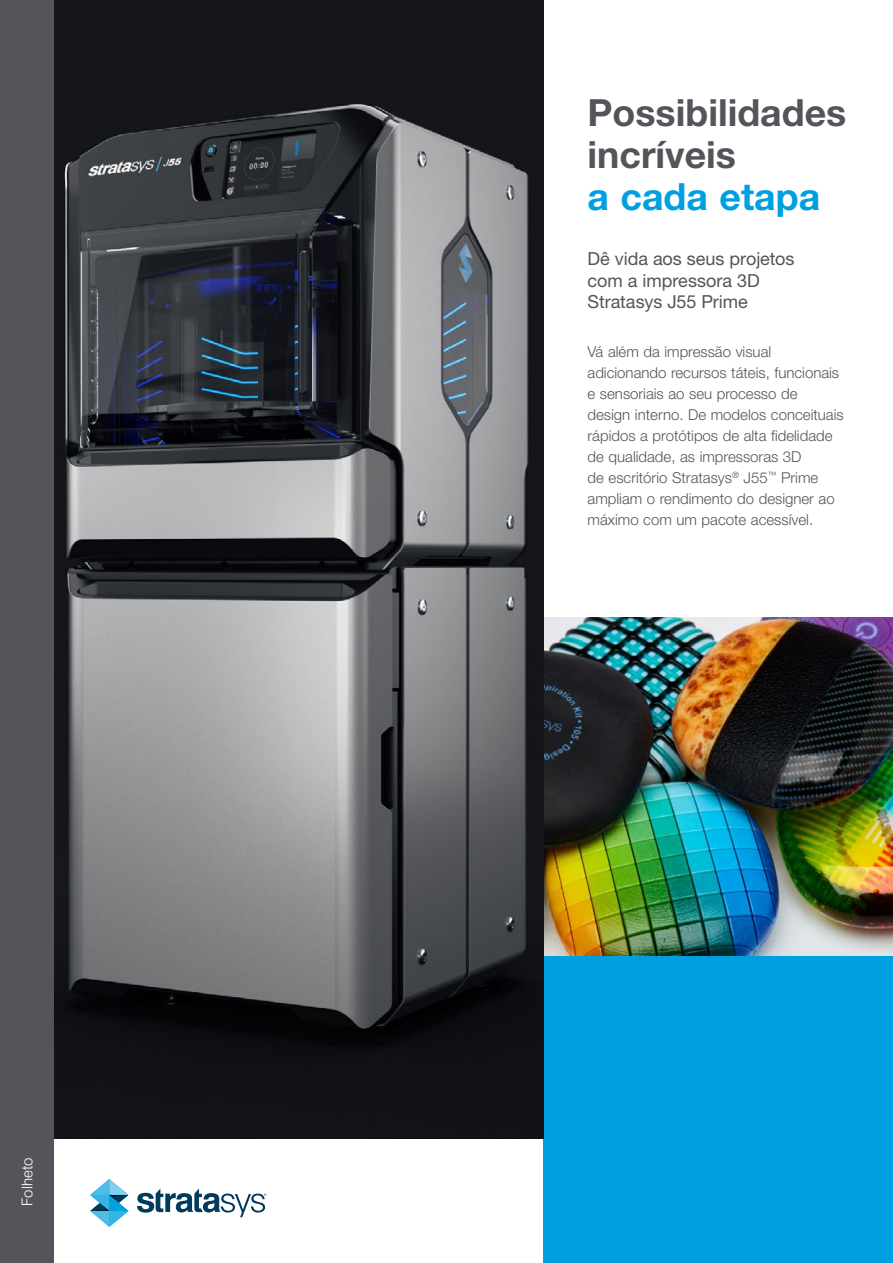
<style>
.page{position:relative;width:893px;height:1263px;background:#fff}
.page>*{position:absolute;margin:0;border:0;box-sizing:border-box;transform-origin:0 0}
.t1{font:700 37.5px/42px "Helvetica Neue LT Std";color:#54555a}
.t2{font:700 37.5px "Helvetica Neue LT Std";color:#00a0e0}
.t3{font:18px/21.6px "Helvetica Neue LT Std";letter-spacing:-.005em;color:#54555a}
.t4{font:300 15px/21px "Helvetica Neue LT Std";color:#54555a}
.t5{font:300 15px "Helvetica Neue LT Std";color:#fff}
</style>
<div class="page">
<div style="left:0;top:0;width:54px;height:1263px;background:#54555a"></div>
<div style="left:543px;top:743px;width:350px;height:520px;background:#00a0e0"></div>
<img style="left:543px;top:617px;width:350px;height:339px">
<img style="left:54px;top:0;width:489px;height:1139px">
<svg style="left:90px;top:1179px;width:38px;height:48px"></svg>
<svg style="left:137px;top:1188px;width:129px;height:29px"></svg>
<p class="t5" style="left:18px;top:1205px;width:49px;rotate:-90deg">Folheto</p>
<h1 class="t1" style="left:588px;top:90px;width:260px">Possibilidades incríveis</h1>
<h1 class="t2" style="left:588px;top:173px;width:234px">a cada etapa</h1>
<p class="t3" style="left:588px;top:248px;width:208px">Dê vida aos seus projetos com a impressora 3D<br>Stratasys J55 Prime</p>
<p class="t4" style="left:588px;top:341px;width:258px">Vá além da impressão visual adicionando recursos táteis, funcionais e sensoriais ao seu processo de design interno. De modelos conceituais rápidos a protótipos de alta fidelidade de qualidade, as impressoras 3D<br>de escritório Stratasys<sup>®</sup> J55<sup>™</sup> Prime ampliam o rendimento do designer ao máximo com um pacote acessível.</p>
</div>
